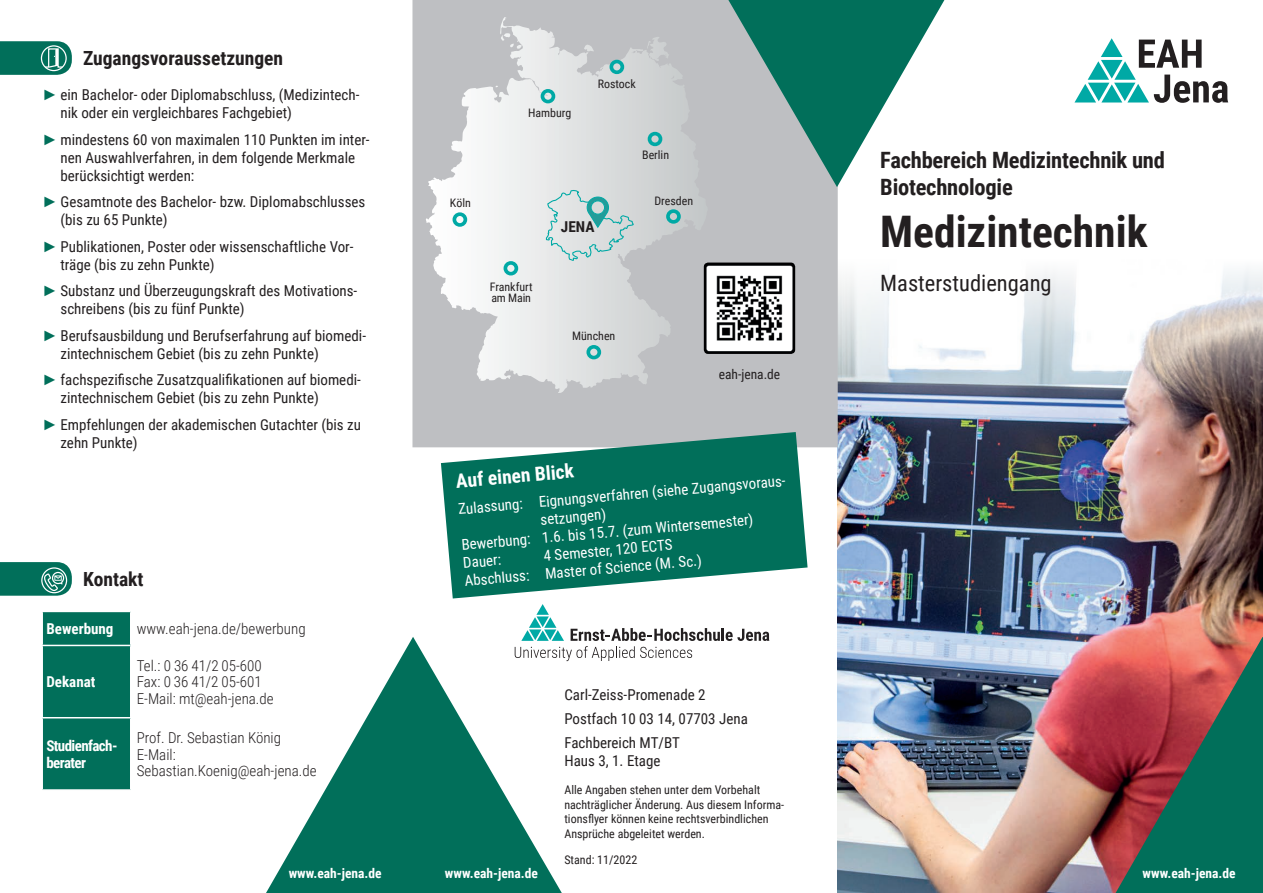
<style>
.page{position:relative;width:1263px;height:893px;background:#fff}
.page>*{position:absolute;margin:0;border:0;box-sizing:border-box;transform-origin:0 0}
.t1{font:700 43.5px "Roboto Condensed";color:#231f20}
.t2{font:700 22.5px/27px "Roboto Condensed";letter-spacing:-.01em;color:#231f20}
.t3{font:22.5px "Roboto Condensed";color:#231f20}
.t4{font:700 19.5px "Roboto Condensed";color:#231f20}
.t5{font:700 19.5px "Roboto Condensed";color:#fff}
.t6{font:15px/18px "Roboto Condensed";color:#231f20}
.t7{font:15px/18px "Roboto Condensed";color:#fff}
.t8{font:300 15px/16.5px "Roboto Condensed";color:#231f20}
.t9{font:700 15px/16.5px "Roboto Condensed";letter-spacing:-.04em;color:#fff}
.t10{font:700 15px "Roboto Condensed";color:#fff}
.t11{font:700 15px "Roboto Condensed";color:#231f20}
.t12{font:700 13.5px "Roboto Condensed";color:#fff}
.t13{font:13.5px "Roboto Condensed";color:#231f20}
.t14{font:12px/14.4px "Roboto Condensed";color:#231f20}
.t15{font:11.7px/11.2px "Roboto Condensed";color:#231f20}
.s1{font-family:"Arial";color:#016f5a}
</style>
<div class="page">
<img style="left:838px;top:531px;width:425px;height:362px">
<img style="left:838px;top:269px;width:425px;height:262px">
<svg style="left:1115px;top:637px;width:148px;height:256px;background:#5e5951"></svg>
<svg style="left:266px;top:637px;width:296px;height:256px;fill:#016f5a"></svg>
<svg style="left:412px;top:0;width:426px;height:447px;background:#cdced0"></svg>
<svg style="left:500px;top:19px;width:39px;height:77px;background:#d8d9db"></svg>
<div style="left:648px;top:132px;width:14px;height:14px;border:4px solid #00a9a5;border-radius:50%"></div>
<div style="left:609px;top:60px;width:15px;height:14px;border:4px solid #00a9a5;border-radius:50%"></div>
<div style="left:666px;top:209px;width:15px;height:15px;border:4px solid #00a9a5;border-radius:50%"></div>
<div style="left:541px;top:89px;width:14px;height:14px;border:4px solid #00a9a5;border-radius:50%"></div>
<div style="left:586px;top:345px;width:15px;height:14px;border:4px solid #00a9a5;border-radius:50%"></div>
<div style="left:453px;top:212px;width:14px;height:15px;border:4px solid #00a9a5;border-radius:50%"></div>
<div style="left:504px;top:261px;width:14px;height:14px;border:4px solid #00a9a5;border-radius:50%"></div>
<svg style="left:545px;top:189px;width:89px;height:72px;background:#c5d8d8"></svg>
<svg style="left:728px;top:0;width:216px;height:187px"></svg>
<svg style="left:1074px;top:38px;width:154px;height:65px"></svg>
<svg style="left:441px;top:432px;width:366px;height:166px;background:#308777"></svg>
<svg style="left:0;top:41px;width:72px;height:34px;background:#238270"></svg>
<svg style="left:515px;top:604px;width:254px;height:57px"></svg>
<div style="left:43px;top:612px;width:87px;height:177px;background:#016f5a"></div>
<hr style="left:41px;top:645px;width:90px;height:1px;background:#fff">
<hr style="left:131px;top:645px;width:238px;height:1px;background:#fff">
<hr style="left:41px;top:717px;width:90px;height:1px;background:#fff">
<svg style="left:0;top:562px;width:72px;height:34px;background:#258371"></svg>
<img style="left:704px;top:263px;width:91px;height:91px">
<h3 class="t4" style="left:83px;top:45px;width:202px">Zugangsvoraussetzungen</h3>
<p class="t6" style="left:61px;top:85px;width:300px;text-indent:-18px"><span class="s1">►</span> ein Bachelor- oder Diplomabschluss, (Medizintech&shy;nik oder ein vergleichbares Fachgebiet)</p>
<p class="t6" style="left:61px;top:130px;width:311px;text-indent:-18px"><span class="s1">►</span> mindestens 60 von maximalen 110 Punkten im inter&shy;nen Auswahlverfahren, in dem folgende Merkmale berücksichtigt werden:</p>
<p class="t6" style="left:61px;top:192px;width:306px;text-indent:-18px"><span class="s1">►</span> Gesamtnote des Bachelor- bzw. Diplomabschlusses (bis zu 65 Punkte)</p>
<p class="t6" style="left:61px;top:237px;width:294px;text-indent:-18px"><span class="s1">►</span> Publikationen, Poster oder wissenschaftliche Vor&shy;träge (bis zu zehn Punkte)</p>
<p class="t6" style="left:61px;top:281px;width:298px;text-indent:-18px"><span class="s1">►</span> Substanz und Überzeugungskraft des Motivations&shy;schreibens (bis zu fünf Punkte)</p>
<p class="t6" style="left:61px;top:326px;width:307px;text-indent:-18px"><span class="s1">►</span> Berufsausbildung und Berufserfahrung auf biomedi&shy;zintechnischem Gebiet (bis zu zehn Punkte)</p>
<p class="t6" style="left:61px;top:370px;width:302px;text-indent:-18px"><span class="s1">►</span> fachspezifische Zusatzqualifikationen auf biomedi&shy;zintechnischem Gebiet (bis zu zehn Punkte)</p>
<p class="t6" style="left:61px;top:415px;width:302px;text-indent:-18px"><span class="s1">►</span> Empfehlungen der akademischen Gutachter (bis zu zehn Punkte)</p>
<h3 class="t4" style="left:83px;top:565px;width:62px">Kontakt</h3>
<p class="t10" style="left:46px;top:618px;width:68px">Bewerbung</p>
<p class="t8" style="left:137px;top:620px;width:170px">www.eah-jena.de/bewerbung</p>
<p class="t10" style="left:46px;top:671px;width:50px">Dekanat</p>
<p class="t8" style="left:137px;top:657px;width:138px">Tel.: 0 36 41/2 05-600<br>Fax: 0 36 41/2 05-601<br>E-Mail: mt@eah-jena.de</p>
<p class="t9" style="left:46px;top:737px;width:72px">Studienfach&shy;berater</p>
<p class="t8" style="left:137px;top:729px;width:181px">Prof. Dr. Sebastian König<br>E-Mail:<br>Sebastian.Koenig@eah-jena.de</p>
<p class="t15" style="left:450px;top:197px;width:22px">Köln</p>
<p class="t15" style="left:528px;top:107px;width:45px">Hamburg</p>
<p class="t15" style="left:598px;top:78px;width:40px">Rostock</p>
<p class="t15" style="left:642px;top:149px;width:29px">Berlin</p>
<p class="t15" style="left:654px;top:195px;width:40px">Dresden</p>
<p class="t15" style="left:490px;top:280px;width:44px">Frankfurt am Main</p>
<p class="t11" style="left:561px;top:216px;width:35px">JENA</p>
<p class="t15" style="left:572px;top:330px;width:45px">München</p>
<p class="t13" style="left:719px;top:365px;width:63px">eah-jena.de</p>
<h3 class="t5" style="left:455px;top:467px;width:120px;rotate:-5deg">Auf einen Blick</h3>
<p class="t7" style="left:458px;top:499px;width:333px;rotate:-5deg">Zulassung: Eignungsverfahren (siehe Zugangsvoraus-</p>
<p class="t7" style="left:540px;top:510px;width:67px;rotate:-5deg">setzungen)</p>
<p class="t7" style="left:461px;top:535px;width:294px;rotate:-5deg">Bewerbung: 1.6. bis 15.7. (zum Wintersemester)</p>
<p class="t7" style="left:462px;top:553px;width:40px;rotate:-5deg">Dauer:</p>
<p class="t7" style="left:462px;top:553px;width:239px;text-indent:81px;rotate:-5deg">4 Semester, 120 ECTS<br>Abschluss: Master of Science (M. Sc.)</p>
<p class="t6" style="left:564px;top:682px;width:185px;line-height:24px">Carl-Zeiss-Promenade 2<br>Postfach 10 03 14, 07703 Jena<br>Fachbereich MT/BT</p>
<p class="t6" style="left:564px;top:751px;width:98px">Haus 3, 1. Etage</p>
<p class="t14" style="left:564px;top:782px;width:221px">Alle Angaben stehen unter dem Vorbehalt nachträglicher Änderung. Aus diesem Informa&shy;tionsflyer können keine rechtsverbindlichen Ansprüche abgeleitet werden.</p>
<p class="t14" style="left:564px;top:852px;width:74px">Stand: 11/2022</p>
<h2 class="t2" style="left:880px;top:145px;width:286px">Fachbereich Medizintechnik und<br>Biotechnologie</h2>
<h1 class="t1" style="left:880px;top:201px;width:269px">Medizintechnik</h1>
<h2 class="t3" style="left:880px;top:267px;width:173px">Masterstudiengang</h2>
<p class="t12" style="left:289px;top:864px;width:94px">www.eah-jena.de</p>
<p class="t12" style="left:445px;top:864px;width:94px">www.eah-jena.de</p>
<p class="t12" style="left:1143px;top:864px;width:94px">www.eah-jena.de</p>
</div>
